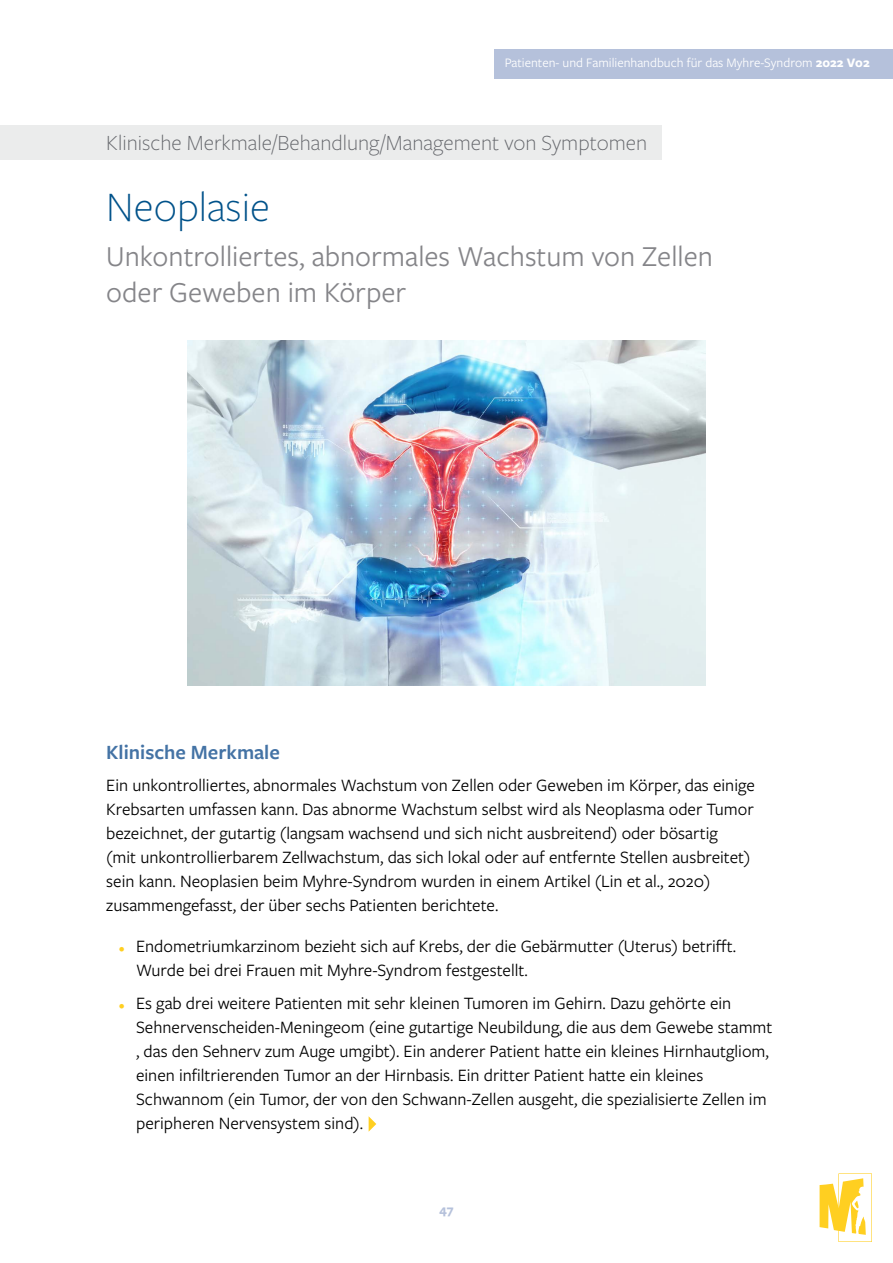
<style>
.page{position:relative;width:893px;height:1263px;background:#fff}
.page>*{position:absolute;margin:0;border:0;box-sizing:border-box;transform-origin:0 0}
.t1{font:300 43.5px "Freight Sans Pro";color:#00528a}
.t2{font:30px/36px "Freight Sans Pro";color:#858589}
.t3{font:300 22.5px "Freight Sans Pro";color:#63656a}
.t4{font:600 21px "Freight Sans Pro";color:#4473a5}
.t5{font:18px/24px "Freight Sans Pro";color:#000}
.t6{font:13.5px "Freight Sans Pro";color:#fff}
.t7{font:700 13.5px "Freight Sans Pro";color:#b5c1db}
.s1{font-weight:700}
.s2{font-weight:700;font-size:12px;color:#ffcf21}
</style>
<div class="page">
<div style="left:0;top:125px;width:662px;height:34px;background:#ebecec"></div>
<svg style="left:820px;top:1173px;width:52px;height:69px"></svg>
<div style="left:494px;top:49px;width:399px;height:30px;background:#b5c1db"></div>
<img style="left:188px;top:340px;width:517px;height:345px">
<svg style="left:369px;top:1116px;width:7px;height:16px"></svg>
<p class="t6" style="left:505px;top:54px;width:367px">Patienten- und Familienhandbuch für das Myhre-Syndrom <span class="s1">2022 V02</span></p>
<p class="t3" style="left:106px;top:128px;width:542px">Klinische Merkmale/Behandlung/Management von Symptomen</p>
<h1 class="t1" style="left:106px;top:178px;width:165px">Neoplasie</h1>
<h2 class="t2" style="left:106px;top:237px;width:608px">Unkontrolliertes, abnormales Wachstum von Zellen oder Geweben im Körper</h2>
<p class="t4" style="left:106px;top:738px;width:175px">Klinische Merkmale</p>
<p class="t5" style="left:106px;top:773px;width:650px">Ein unkontrolliertes, abnormales Wachstum von Zellen oder Geweben im Körper, das einige Krebsarten umfassen kann. Das abnorme Wachstum selbst wird als Neoplasma oder Tumor bezeichnet, der gutartig (langsam wachsend und sich nicht ausbreitend) oder bösartig<br>(mit unkontrollierbarem Zellwachstum, das sich lokal oder auf entfernte Stellen ausbreitet) sein kann. Neoplasien beim Myhre-Syndrom wurden in einem Artikel (Lin et al., 2020) zusammengefasst, der über sechs Patienten berichtete.</p>
<p class="t5" style="left:136px;top:934px;width:601px;text-indent:-17px"><span class="s2">•</span> Endometriumkarzinom bezieht sich auf Krebs, der die Gebärmutter (Uterus) betrifft.<br>Wurde bei drei Frauen mit Myhre-Syndrom festgestellt.</p>
<p class="t5" style="left:136px;top:990px;width:638px;text-indent:-17px"><span class="s2">•</span> Es gab drei weitere Patienten mit sehr kleinen Tumoren im Gehirn. Dazu gehörte ein Sehnervenscheiden-Meningeom (eine gutartige Neubildung, die aus dem Gewebe stammt , das den Sehnerv zum Auge umgibt). Ein anderer Patient hatte ein kleines Hirnhautgliom, einen infiltrierenden Tumor an der Hirnbasis. Ein dritter Patient hatte ein kleines Schwannom (ein Tumor, der von den Schwann-Zellen ausgeht, die spezialisierte Zellen im peripheren Nervensystem sind).</p>
<p class="t7" style="left:439px;top:1201px;width:16px">47</p>
</div>
